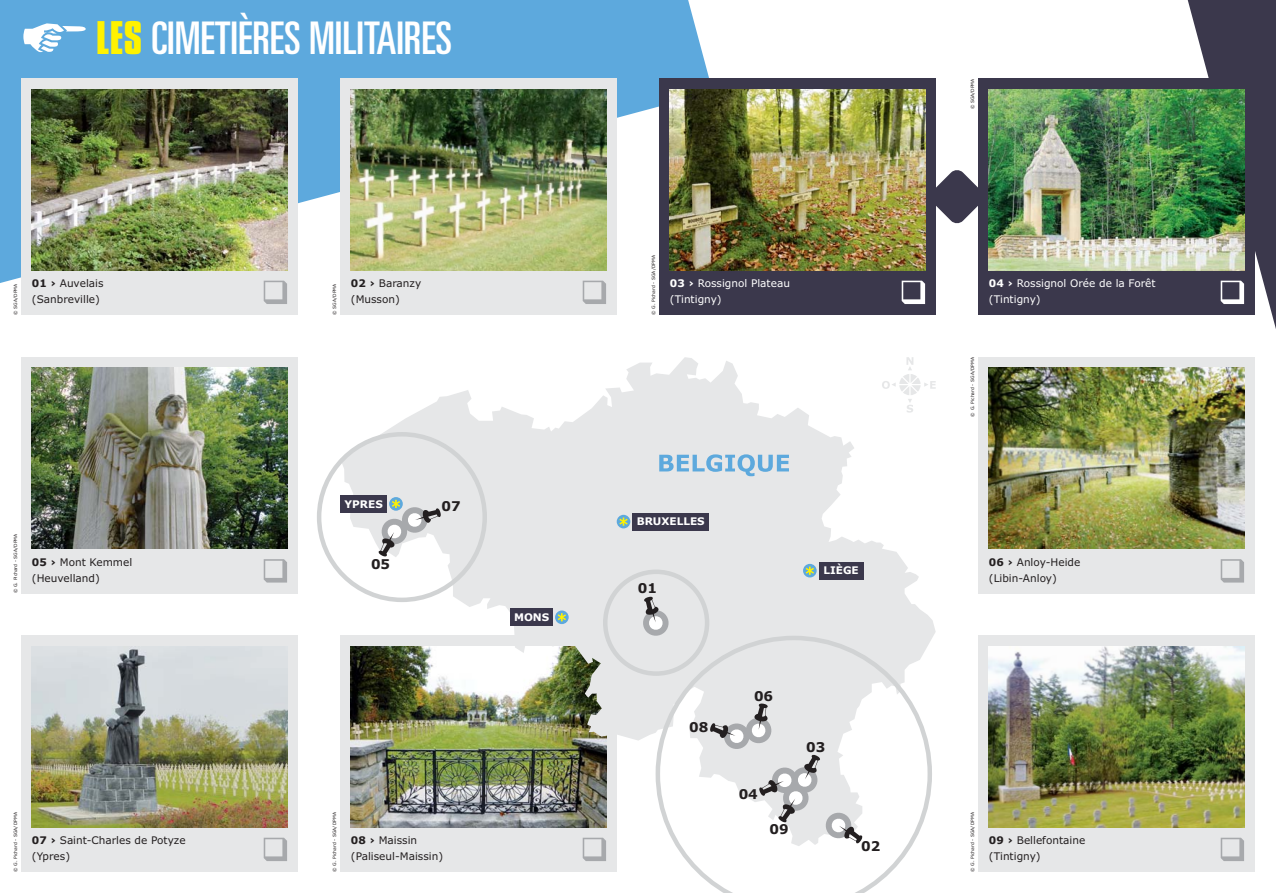
<style>
.page{position:relative;width:1276px;height:893px;background:#fff}
.page>*{position:absolute;margin:0;border:0;box-sizing:border-box;transform-origin:0 0}
.t1{font:ultra-condensed 45px "Univers";color:#fff}
.t2{font:700 13.5px "Verdana";color:#231f20}
.t3{font:10.5px/15.9px "Verdana";color:#231f20}
.t4{font:10.5px/15.9px "Verdana";color:#fff}
.t5{font:700 10.5px "Verdana";color:#fff}
.t6{font:4.5px "Verdana";color:#231f20}
.s1{font-family:"Compacta BT";font-weight:700;font-stretch:normal;font-size:40.5px;color:#fff200}
.s2{font-weight:700}
</style>
<div class="page">
<svg style="left:0;top:0;width:713px;height:283px;fill:#5da9dd"></svg>
<svg style="left:21px;top:21px;width:67px;height:33px"></svg>
<svg style="left:935px;top:169px;width:43px;height:55px"></svg>
<div style="left:21px;top:79px;width:277px;height:236px;background:#e6e7e8"></div>
<img style="left:32px;top:89px;width:255px;height:181px">
<svg style="left:264px;top:281px;width:23px;height:23px"></svg>
<div style="left:340px;top:79px;width:277px;height:236px;background:#e6e7e8"></div>
<img style="left:351px;top:89px;width:255px;height:181px">
<svg style="left:583px;top:281px;width:23px;height:23px"></svg>
<div style="left:659px;top:79px;width:276px;height:236px;background:#3b384c"></div>
<img style="left:670px;top:89px;width:255px;height:181px">
<svg style="left:901px;top:281px;width:24px;height:23px"></svg>
<div style="left:978px;top:79px;width:276px;height:236px;background:#3b384c"></div>
<img style="left:989px;top:89px;width:198px;height:181px">
<img style="left:1187px;top:0;width:89px;height:421px">
<div style="left:978px;top:357px;width:276px;height:236px;background:#e6e7e8"></div>
<img style="left:989px;top:368px;width:255px;height:181px">
<svg style="left:1220px;top:559px;width:24px;height:24px"></svg>
<div style="left:978px;top:636px;width:276px;height:236px;background:#e6e7e8"></div>
<img style="left:989px;top:646px;width:255px;height:181px">
<svg style="left:1220px;top:838px;width:24px;height:23px"></svg>
<div style="left:21px;top:636px;width:277px;height:236px;background:#e6e7e8"></div>
<img style="left:32px;top:646px;width:255px;height:181px">
<svg style="left:264px;top:838px;width:23px;height:23px"></svg>
<div style="left:21px;top:357px;width:277px;height:236px;background:#e6e7e8"></div>
<img style="left:32px;top:368px;width:255px;height:181px">
<svg style="left:264px;top:559px;width:23px;height:24px"></svg>
<div style="left:340px;top:636px;width:277px;height:236px;background:#e6e7e8"></div>
<svg style="left:583px;top:846px;width:23px;height:15px"></svg>
<img style="left:340px;top:357px;width:595px;height:489px">
<div style="left:510px;top:609px;width:43px;height:17px;background:#3b384c"></div>
<svg style="left:555px;top:610px;width:13px;height:14px"></svg>
<svg style="left:557px;top:613px;width:9px;height:8px"></svg>
<div style="left:632px;top:513px;width:77px;height:17px;background:#3b384c"></div>
<svg style="left:617px;top:515px;width:13px;height:13px"></svg>
<svg style="left:619px;top:518px;width:9px;height:8px"></svg>
<div style="left:819px;top:562px;width:44px;height:17px;background:#3b384c"></div>
<div style="left:803px;top:564px;width:13px;height:13px;background:#5da9dd;border-radius:50%"></div>
<svg style="left:805px;top:567px;width:9px;height:8px"></svg>
<svg style="left:882px;top:357px;width:53px;height:56px"></svg>
<svg style="left:659px;top:454px;width:130px;height:22px;background:#accce3"></svg>
<svg style="left:317px;top:432px;width:170px;height:170px"></svg>
<svg style="left:655px;top:636px;width:277px;height:257px"></svg>
<svg style="left:603px;top:569px;width:106px;height:107px;background:#dfe0e1"></svg>
<h1 class="t1" style="left:96px;top:22px;width:358px"><span class="s1">LES</span> CIMETIÈRES MILITAIRES</h1>
<p class="t6" style="left:970px;top:109px;width:32px;rotate:-90deg">© SGA/DPMA</p>
<p class="t6" style="left:14px;top:315px;width:32px;rotate:-90deg">© SGA/DPMA</p>
<p class="t6" style="left:652px;top:315px;width:61px;rotate:-90deg">© G. Pichard - SGA/DPMA</p>
<p class="t3" style="left:32px;top:276px;width:73px"><span class="s2">01 ›</span> Auvelais (Sanbreville)</p>
<p class="t3" style="left:351px;top:276px;width:72px"><span class="s2">02 ›</span> Baranzy (Musson)</p>
<p class="t4" style="left:670px;top:276px;width:122px"><span class="s2">03 ›</span> Rossignol Plateau (Tintigny)</p>
<p class="t4" style="left:989px;top:276px;width:168px"><span class="s2">04 ›</span> Rossignol Orée de la Forêt (Tintigny)</p>
<p class="t6" style="left:333px;top:315px;width:32px;rotate:-90deg">© SGA/DPMA</p>
<p class="t6" style="left:970px;top:416px;width:61px;rotate:-90deg">© G. Pichard - SGA/DPMA</p>
<p class="t6" style="left:14px;top:593px;width:61px;rotate:-90deg">© G. Pichard - SGA/DPMA</p>
<p class="t3" style="left:32px;top:555px;width:102px"><span class="s2">05 ›</span> Mont Kemmel (Heuvelland)</p>
<p class="t5" style="left:344px;top:498px;width:40px">YPRES</p>
<p class="t2" style="left:371px;top:556px;width:21px">05</p>
<p class="t2" style="left:441px;top:498px;width:21px">07</p>
<p class="t5" style="left:514px;top:611px;width:37px">MONS</p>
<p class="t5" style="left:637px;top:516px;width:69px">BRUXELLES</p>
<p class="t2" style="left:638px;top:581px;width:21px">01</p>
<p class="t5" style="left:823px;top:565px;width:37px">LIÈGE</p>
<p class="t2" style="left:689px;top:719px;width:21px">08</p>
<p class="t2" style="left:754px;top:688px;width:21px">06</p>
<p class="t2" style="left:738px;top:786px;width:21px">04</p>
<p class="t2" style="left:806px;top:739px;width:21px">03</p>
<p class="t3" style="left:989px;top:555px;width:93px"><span class="s2">06 ›</span> Anloy-Heide (Libin-Anloy)</p>
<p class="t6" style="left:14px;top:872px;width:61px;rotate:-90deg">© G. Pichard - SGA/DPMA</p>
<p class="t6" style="left:333px;top:872px;width:61px;rotate:-90deg">© G. Pichard - SGA/DPMA</p>
<p class="t3" style="left:32px;top:833px;width:155px"><span class="s2">07 ›</span> Saint-Charles de Potyze (Ypres)</p>
<p class="t3" style="left:351px;top:833px;width:94px"><span class="s2">08 ›</span> Maissin (Paliseul-Maissin)</p>
<p class="t2" style="left:769px;top:822px;width:21px">09</p>
<p class="t2" style="left:861px;top:839px;width:21px">02</p>
<p class="t6" style="left:970px;top:872px;width:61px;rotate:-90deg">© G. Pichard - SGA/DPMA</p>
<p class="t3" style="left:989px;top:833px;width:98px"><span class="s2">09 ›</span> Bellefontaine (Tintigny)</p>
</div>
